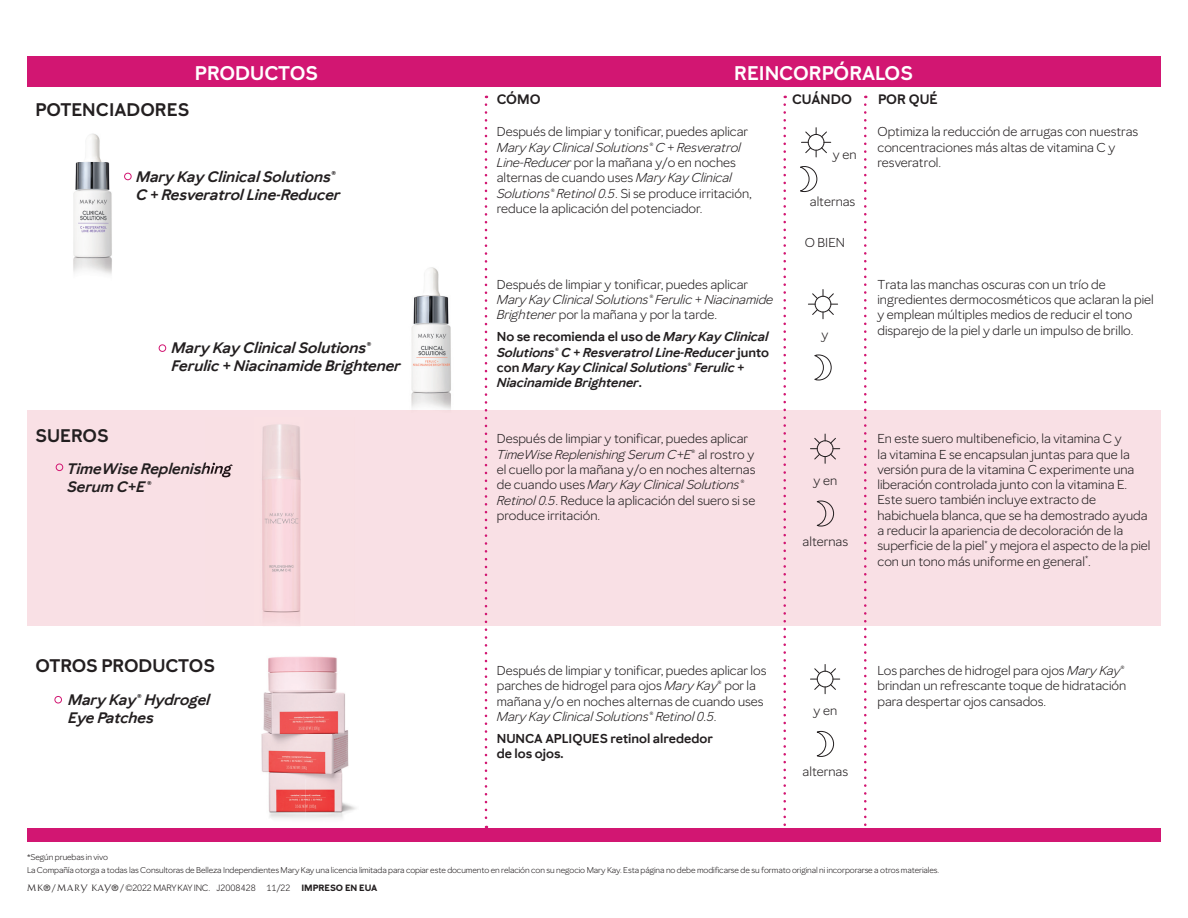
<style>
.page{position:relative;width:1188px;height:918px;background:#fff}
.page>*{position:absolute;margin:0;border:0;box-sizing:border-box;transform-origin:0 0}
.t1{font:600 19.5px "Mary Kay Sans";color:#fff}
.t2{font:600 18px "Mary Kay Sans";color:#231f20}
.t3{font:italic 600 15px/18px "Mary Kay Sans";color:#231f20}
.t4{font:600 13.5px "Mary Kay Sans";color:#231f20}
.t5{font:12.75px/15.3px "Mary Kay Sans";color:#231f20}
.t6{font:italic 600 12.75px/15.3px "Mary Kay Sans";color:#231f20}
.t7{font:italic 12.75px/15.3px "Mary Kay Sans";color:#231f20}
.t8{font:600 12.75px/15.3px "Mary Kay Sans";color:#231f20}
.t9{font:9px "Mary Kay Sans";letter-spacing:-.02em;color:#231f20}
.t10{font:8.25px/13.4px "Mary Kay Sans";letter-spacing:-.01em;color:#231f20}
.s1{font-style:italic}
.s2{font-style:normal}
.s3{font-weight:700}
</style>
<div class="page">
<div style="left:27px;top:410px;width:1134px;height:216px;background:#f9e0e5"></div>
<img style="left:261px;top:656px;width:95px;height:163px">
<svg style="left:810px;top:434px;width:30px;height:29px"></svg>
<svg style="left:801px;top:128px;width:30px;height:29px"></svg>
<img style="left:73px;top:133px;width:54px;height:142px">
<svg style="left:816px;top:500px;width:19px;height:27px"></svg>
<svg style="left:800px;top:166px;width:18px;height:27px"></svg>
<div style="left:27px;top:57px;width:1134px;height:30px;background:#d21672"></div>
<div style="left:27px;top:828px;width:1134px;height:14px;background:#d21672"></div>
<svg style="left:485px;top:105px;width:2px;height:723px"></svg>
<svg style="left:783px;top:105px;width:3px;height:721px"></svg>
<svg style="left:864px;top:105px;width:3px;height:721px"></svg>
<svg style="left:808px;top:290px;width:30px;height:29px"></svg>
<svg style="left:814px;top:354px;width:18px;height:27px"></svg>
<img style="left:411px;top:267px;width:40px;height:143px">
<div style="left:124px;top:173px;width:8px;height:7px;border:1px solid #d21672;border-radius:50%"></div>
<div style="left:159px;top:344px;width:7px;height:8px;border:1px solid #d21672;border-radius:50%"></div>
<div style="left:56px;top:464px;width:7px;height:7px;border:1px solid #d21672;border-radius:50%"></div>
<div style="left:55px;top:696px;width:7px;height:7px;border:1px solid #d21672;border-radius:50%"></div>
<img style="left:224px;top:424px;width:77px;height:197px">
<img style="left:205px;top:462px;width:28px;height:15px">
<svg style="left:810px;top:664px;width:30px;height:30px"></svg>
<svg style="left:816px;top:730px;width:19px;height:27px"></svg>
<h1 class="t1" style="left:195px;top:61px;width:125px">PRODUCTOS</h1>
<h1 class="t1" style="left:734px;top:61px;width:180px">REINCORPÓRALOS</h1>
<p class="t4" style="left:497px;top:91px;width:45px">CÓMO</p>
<p class="t4" style="left:792px;top:91px;width:61px">CUÁNDO</p>
<p class="t4" style="left:878px;top:91px;width:61px">POR QUÉ</p>
<p class="t5" style="left:497px;top:124px;width:253px">Después de limpiar y tonificar, puedes aplicar</p>
<p class="t5" style="left:497px;top:139px;width:257px"><span class="s1">Mary Kay Clinical Solutions® C + Resveratrol Line-Reducer</span> por la mañana y/o en noches alternas de cuando uses <span class="s1">Mary Kay Clinical Solutions® Retinol 0.5</span>. Si se produce irritación, reduce la aplicación del potenciador.</p>
<h2 class="t2" style="left:36px;top:99px;width:155px">POTENCIADORES</h2>
<p class="t5" style="left:878px;top:124px;width:262px">Optimiza la reducción de arrugas con nuestras concentraciones más altas de vitamina C y resveratrol.</p>
<p class="t5" style="left:833px;top:146px;width:25px">y en</p>
<p class="t3" style="left:136px;top:168px;width:206px">Mary Kay Clinical Solutions®<br>C + Resveratrol Line-Reducer</p>
<p class="t5" style="left:810px;top:194px;width:47px">alternas</p>
<h2 class="t2" style="left:36px;top:425px;width:74px">SUEROS</h2>
<p class="t3" style="left:172px;top:339px;width:231px">Mary Kay Clinical Solutions®<br>Ferulic + Niacinamide Brightener</p>
<p class="t3" style="left:67px;top:459px;width:166px">TimeWise Replenishing<br>Serum C+E®</p>
<h2 class="t2" style="left:36px;top:655px;width:181px">OTROS PRODUCTOS</h2>
<p class="t3" style="left:68px;top:690px;width:144px">Mary Kay® Hydrogel<br>Eye Patches</p>
<p class="t5" style="left:497px;top:277px;width:253px">Después de limpiar y tonificar, puedes aplicar</p>
<p class="t7" style="left:497px;top:292px;width:278px">Mary Kay Clinical Solutions® Ferulic + Niacinamide<br>Brightener <span class="s2">por la mañana y por la tarde.</span></p>
<p class="t6" style="left:497px;top:329px;width:274px"><span class="s2">No se recomienda el uso de</span> Mary Kay Clinical Solutions® C + Resveratrol Line-Reducer <span class="s2">junto con</span> Mary Kay Clinical Solutions® Ferulic + Niacinamide Brightener<span class="s2">.</span></p>
<p class="t5" style="left:497px;top:431px;width:260px">Después de limpiar y tonificar, puedes aplicar <span class="s1">TimeWise Replenishing Serum C+E</span>® al rostro y el cuello por la mañana y/o en noches alternas de cuando uses <span class="s1">Mary Kay Clinical Solutions® Retinol 0.5</span>. Reduce la aplicación del suero si se produce irritación.</p>
<p class="t5" style="left:805px;top:235px;width:42px">O BIEN</p>
<p class="t5" style="left:821px;top:327px;width:8px">y</p>
<p class="t5" style="left:878px;top:277px;width:278px">Trata las manchas oscuras con un trío de ingredientes dermocosméticos que aclaran la piel y emplean múltiples medios de reducir el tono disparejo de la piel y darle un impulso de brillo.</p>
<p class="t5" style="left:814px;top:473px;width:25px">y en</p>
<p class="t5" style="left:803px;top:534px;width:47px">alternas</p>
<p class="t5" style="left:878px;top:431px;width:275px">En este suero multibeneficio, la vitamina C y<br>la vitamina E se encapsulan juntas para que la versión pura de la vitamina C experimente una liberación controlada junto con la vitamina E.<br>Este suero también incluye extracto de habichuela blanca, que se ha demostrado ayuda a reducir la apariencia de decoloración de la superficie de la piel<sup>*</sup> y mejora el aspecto de la piel con un tono más uniforme en general<sup>*</sup>.</p>
<p class="t5" style="left:497px;top:663px;width:271px">Después de limpiar y tonificar, puedes aplicar los parches de hidrogel para ojos <span class="s1">Mary Kay</span>® por la mañana y/o en noches alternas de cuando uses <span class="s1">Mary Kay Clinical Solutions® Retinol 0.5</span>.</p>
<p class="t8" style="left:497px;top:731px;width:218px">NUNCA APLIQUES retinol alrededor de los ojos.</p>
<p class="t5" style="left:814px;top:703px;width:25px">y en</p>
<p class="t5" style="left:803px;top:764px;width:47px">alternas</p>
<p class="t5" style="left:878px;top:663px;width:250px;text-align:justify">Los parches de hidrogel para ojos <span class="s1">Mary Kay</span>® brindan un refrescante toque de hidratación para despertar ojos cansados.</p>
<p class="t10" style="left:27px;top:851px;width:914px">*Según pruebas in vivo<br>La Compañía otorga a todas las Consultoras de Belleza Independientes Mary Kay una licencia limitada para copiar este documento en relación con su negocio Mary Kay. Esta página no debe modificarse de su formato original ni incorporarse a otros materiales.</p>
<p class="t9" style="left:27px;top:882px;width:352px">π / µ / ©2022 MARY KAY INC. J2008428 11/22 <span class="s3">IMPRESO EN EUA</span></p>
</div>
